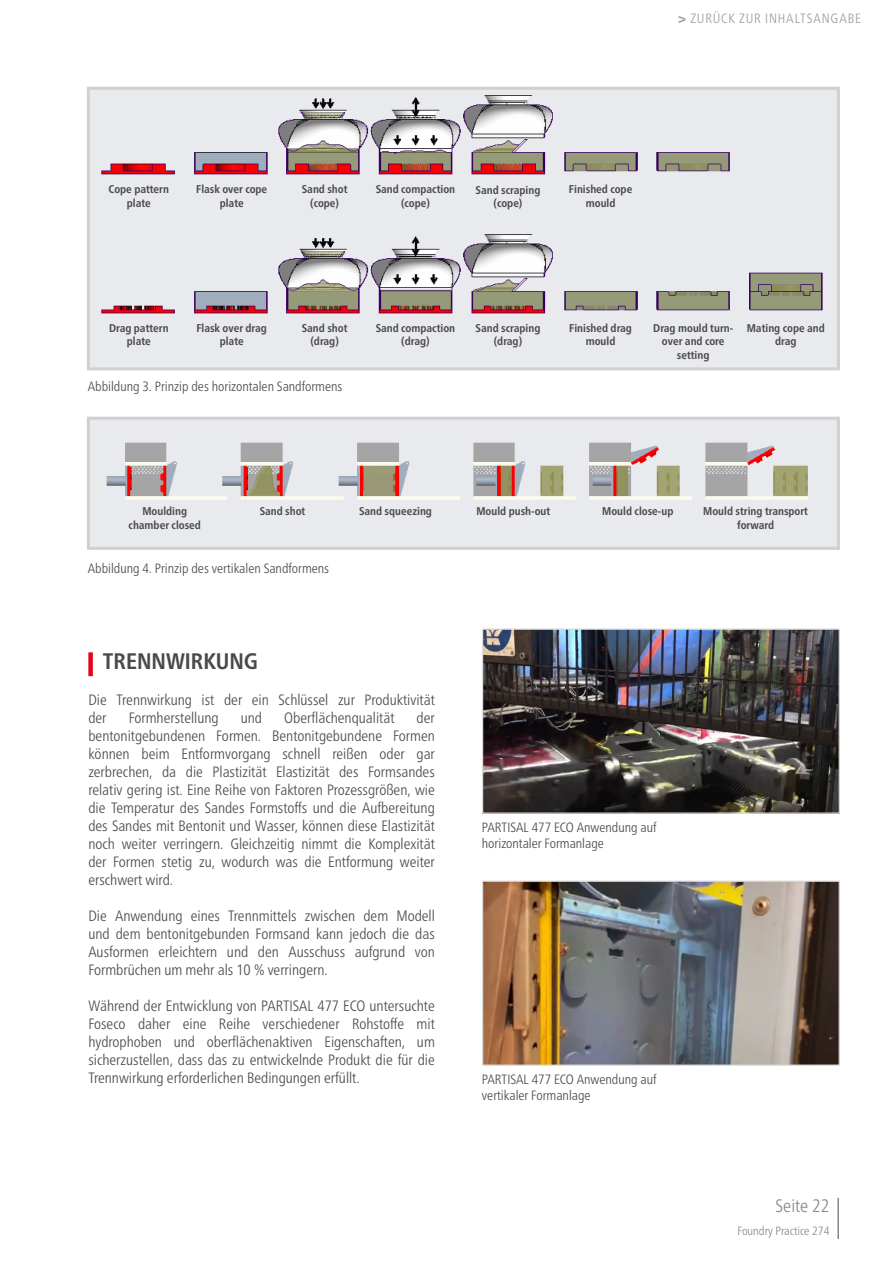
<style>
.page{position:relative;width:893px;height:1263px;background:#fff}
.page>*{position:absolute;margin:0;border:0;box-sizing:border-box;transform-origin:0 0}
.t1{font:700 condensed 22.5px "Frutiger Neue LTW1 G";color:#4a4a49}
.t2{font:300 condensed 18px "Frutiger Neue LTW1 G";color:#878787}
.t3{font:300 condensed 15px/18px "Frutiger Neue LTW1 G";color:#4a4a49;text-align:justify}
.t4{font:300 condensed 13.5px/16.2px "Frutiger Neue LTW1 G";color:#4a4a49}
.t5{font:300 condensed 13.5px "Frutiger Neue LTW1 G";letter-spacing:.06em;color:#9d9d9c}
.t6{font:300 condensed 12px "Frutiger Neue LTW1 G";color:#878787}
.t7{font:700 condensed 11.25px/13.5px "Frutiger Neue LTW1 G";color:#4a4a49;text-align:center}
.s1{font-weight:700}
</style>
<div class="page">
<hr style="left:837px;top:1198px;width:2px;height:41px;background:#878787">
<div style="left:88px;top:652px;width:5px;height:24px;background:#e3051a"></div>
<img style="left:91px;top:91px;width:745px;height:275px">
<div style="left:87px;top:87px;width:753px;height:283px;border:3px solid #d0d0d0"></div>
<img style="left:91px;top:421px;width:745px;height:125px">
<div style="left:87px;top:417px;width:753px;height:133px;border:3px solid #d0d0d0"></div>
<img style="left:484px;top:630px;width:354px;height:182px">
<div style="left:482px;top:628px;width:358px;height:186px;border:1px solid #dadada"></div>
<img style="left:484px;top:882px;width:354px;height:182px">
<div style="left:482px;top:880px;width:358px;height:186px;border:1px solid #dadada"></div>
<p class="t5" style="left:678px;top:11px;width:184px"><span class="s1">&gt;</span> ZURÜCK ZUR INHALTSANGABE</p>
<p class="t7" style="left:109px;top:182px;width:62px">Cope pattern plate</p>
<p class="t7" style="left:196px;top:182px;width:73px">Flask over cope plate</p>
<p class="t7" style="left:302px;top:182px;width:47px">Sand shot (cope)</p>
<p class="t7" style="left:376px;top:182px;width:81px">Sand compaction (cope)</p>
<p class="t7" style="left:569px;top:182px;width:65px">Finished cope mould</p>
<p class="t7" style="left:476px;top:183px;width:66px">Sand scraping (cope)</p>
<p class="t7" style="left:109px;top:321px;width:61px">Drag pattern plate</p>
<p class="t7" style="left:196px;top:321px;width:72px">Flask over drag plate</p>
<p class="t7" style="left:302px;top:321px;width:47px">Sand shot (drag)</p>
<p class="t7" style="left:376px;top:321px;width:81px">Sand compaction (drag)</p>
<p class="t7" style="left:569px;top:321px;width:64px">Finished drag mould</p>
<p class="t7" style="left:476px;top:321px;width:66px">Sand scraping (drag)</p>
<p class="t7" style="left:653px;top:321px;width:82px">Drag mould turn&shy;over and core setting</p>
<p class="t7" style="left:747px;top:321px;width:80px">Mating cope and drag</p>
<p class="t4" style="left:88px;top:378px;width:256px">Abbildung 3. Prinzip des horizontalen Sandformens</p>
<p class="t7" style="left:129px;top:504px;width:74px">Moulding chamber closed</p>
<p class="t7" style="left:260px;top:504px;width:47px">Sand shot</p>
<p class="t7" style="left:359px;top:504px;width:75px">Sand squeezing</p>
<p class="t7" style="left:476px;top:504px;width:75px">Mould push-out</p>
<p class="t7" style="left:602px;top:504px;width:73px">Mould close-up</p>
<p class="t7" style="left:703px;top:504px;width:106px">Mould string transport forward</p>
<p class="t4" style="left:88px;top:560px;width:243px">Abbildung 4. Prinzip des vertikalen Sandformens</p>
<h1 class="t1" style="left:103px;top:648px;width:157px">TRENNWIRKUNG</h1>
<p class="t3" style="left:88px;top:691px;width:348px">Die Trennwirkung ist der ein Schlüssel zur Produktivität der</p>
<p class="t3" style="left:129px;top:709px;width:91px">Formherstellung</p>
<p class="t3" style="left:241px;top:709px;width:23px">und</p>
<p class="t3" style="left:284px;top:709px;width:112px">Oberflächenqualität</p>
<p class="t3" style="left:88px;top:709px;width:348px;text-indent:328px">der bentonitgebundenen Formen. Bentonitgebundene Formen können beim Entformvorgang schnell reißen oder gar zerbrechen, da die Plastizität Elastizität des Formsandes relativ gering ist. Eine Reihe von Faktoren Prozessgrößen, wie die Temperatur des Sandes Formstoffs und die Aufbereitung des Sandes mit Bentonit und Wasser, können diese Elastizität noch weiter verringern. Gleichzeitig nimmt die Komplexität der Formen stetig zu, wodurch was die Entformung weiter erschwert wird.</p>
<p class="t3" style="left:88px;top:907px;width:348px">Die Anwendung eines Trennmittels zwischen dem Modell und dem bentonitgebunden Formsand kann jedoch die das Ausformen erleichtern und den Ausschuss aufgrund von Formbrüchen um mehr als 10 % verringern.</p>
<p class="t3" style="left:88px;top:997px;width:348px">Während der Entwicklung von PARTISAL 477 ECO untersuchte Foseco daher eine Reihe verschiedener Rohstoffe mit hydrophoben und oberflächenaktiven Eigenschaften, um sicherzustellen, dass das zu entwickelnde Produkt die für die Trennwirkung erforderlichen Bedingungen erfüllt.</p>
<p class="t4" style="left:482px;top:819px;width:176px">PARTISAL 477 ECO Anwendung auf horizontaler Formanlage</p>
<p class="t4" style="left:482px;top:1071px;width:176px">PARTISAL 477 ECO Anwendung auf vertikaler Formanlage</p>
<p class="t2" style="left:776px;top:1195px;width:55px">Seite 22</p>
<p class="t6" style="left:737px;top:1224px;width:93px">Foundry Practice 274</p>
</div>
